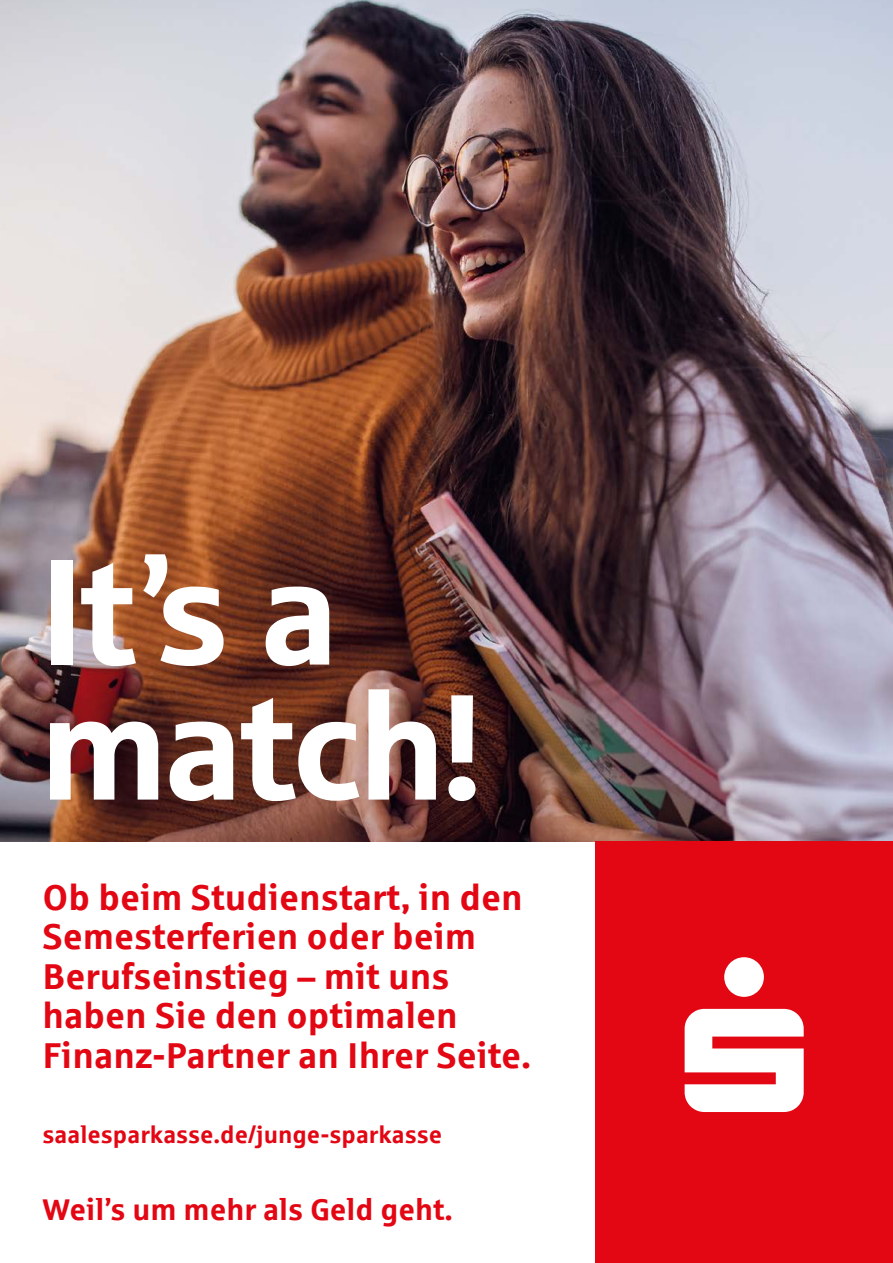
<style>
.page{position:relative;width:893px;height:1263px;background:#fff}
.page>*{position:absolute;margin:0;border:0;box-sizing:border-box;transform-origin:0 0}
.t1{font:150px/135px "Sparkasse Head";color:#fff}
.t2{font:700 36px/39.6px "Sparkasse Rg";color:#e30613}
.t3{font:700 30px "Sparkasse Rg";color:#e30613}
.t4{font:700 24px "Sparkasse Rg";color:#e30613}
</style>
<div class="page">
<img style="left:0;top:0;width:893px;height:842px">
<div style="left:595px;top:842px;width:298px;height:421px;background:#e30613"></div>
<svg style="left:684px;top:957px;width:120px;height:155px"></svg>
<h1 class="t1" style="left:43px;top:539px;width:440px">It’s a match!</h1>
<p class="t2" style="left:43px;top:876px;width:490px">Ob beim Studienstart, in den<br>Semesterferien oder beim<br>Berufseinstieg – mit uns haben Sie den optimalen<br>Finanz-Partner an Ihrer Seite.</p>
<p class="t4" style="left:43px;top:1119px;width:401px">saalesparkasse.de/junge-sparkasse</p>
<p class="t3" style="left:43px;top:1190px;width:412px">Weil’s um mehr als Geld geht.</p>
</div>
